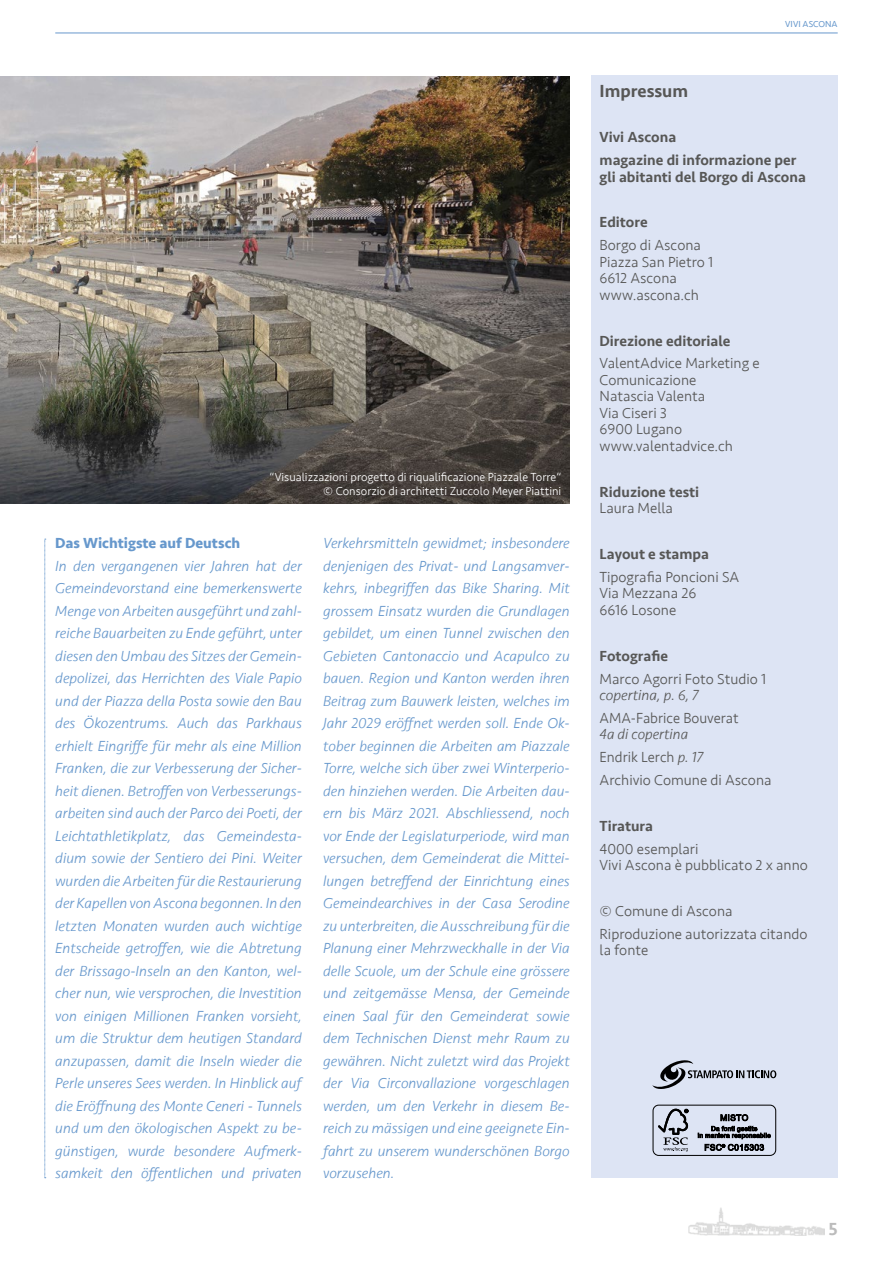
<style>
.page{position:relative;width:893px;height:1263px;background:#fff}
.page>*{position:absolute;margin:0;border:0;box-sizing:border-box;transform-origin:0 0}
.t1{font:500 18px "Seravek";color:#575756}
.t2{font:500 18px "Seravek";color:#bcbcbc}
.t3{font:italic 300 15px/22.5px "Seravek";color:#6798cc;text-align:justify}
.t4{font:300 15px/16.5px "Seravek";color:#575756}
.t5{font:500 15px/22.8px "Seravek";color:#575756}
.t6{font:700 15px "Seravek";color:#6798cc}
.t7{font:italic 300 15px "Seravek";color:#575756}
.t8{font:300 12px/13.5px "Seravek";color:#fff;text-align:right}
.t9{font:9px "Seravek";color:#6798cc}
.s1{font-style:italic}
</style>
<div class="page">
<img style="left:688px;top:1208px;width:137px;height:27px">
<hr style="left:55px;top:33px;width:783px;height:1px;background:#6798cc">
<div style="left:591px;top:76px;width:247px;height:1102px;background:#dde4f4"></div>
<img style="left:0;top:77px;width:570px;height:426px">
<svg style="left:45px;top:539px;width:1px;height:639px"></svg>
<div style="left:653px;top:1105px;width:123px;height:51px;border:1px solid #000;border-radius:6px"></div>
<svg style="left:658px;top:1109px;width:30px;height:42px"></svg>
<svg style="left:698px;top:1114px;width:73px;height:37px"></svg>
<svg style="left:652px;top:1060px;width:124px;height:29px"></svg>
<p class="t8" style="left:269px;top:471px;width:293px">“Visualizzazioni progetto di riqualificazione Piazzale Torre“ © Consorzio di architetti Zuccolo Meyer Piattini</p>
<p class="t6" style="left:55px;top:531px;width:186px">Das Wichtigste auf Deutsch</p>
<p class="t3" style="left:55px;top:555px;width:248px">In den vergangenen vier Jahren hat der Gemeindevorstand eine bemerkenswerte Menge von Arbeiten ausgeführt und zahl&shy;reiche Bauarbeiten zu Ende geführt, unter diesen den Umbau des Sitzes der Gemein&shy;depolizei, das Herrichten des Viale Papio und der Piazza della Posta sowie den Bau des Ökozentrums. Auch das Parkhaus erhielt Eingriffe für mehr als eine Million Franken, die zur Verbesserung der Sicher&shy;heit dienen. Betroffen von Verbesserungs&shy;arbeiten sind auch der Parco dei Poeti, der Leichtathletikplatz, das Gemeindesta&shy;dium sowie der Sentiero dei Pini. Weiter wurden die Arbeiten für die Restaurierung der Kapellen von Ascona begonnen. In den letzten Monaten wurden auch wichtige Entscheide getroffen, wie die Abtretung der Brissago-Inseln an den Kanton, wel&shy;cher nun, wie versprochen, die Investition von einigen Millionen Franken vorsieht, um die Struktur dem heutigen Standard anzupassen, damit die Inseln wieder die Perle unseres Sees werden. In Hinblick auf die Eröffnung des Monte Ceneri - Tunnels und um den ökologischen Aspekt zu be&shy;günstigen, wurde besondere Aufmerk&shy;samkeit den öffentlichen und privaten</p>
<p class="t3" style="left:323px;top:532px;width:248px">Verkehrsmitteln gewidmet; insbesondere denjenigen des Privat- und Langsamver&shy;kehrs, inbegriffen das Bike Sharing. Mit grossem Einsatz wurden die Grundlagen gebildet, um einen Tunnel zwischen den Gebieten Cantonaccio und Acapulco zu bauen. Region und Kanton werden ihren Beitrag zum Bauwerk leisten, welches im Jahr 2029 eröffnet werden soll. Ende Ok&shy;tober beginnen die Arbeiten am Piazzale Torre, welche sich über zwei Winterperio&shy;den hinziehen werden. Die Arbeiten dau&shy;ern bis März 2021. Abschliessend, noch vor Ende der Legislaturperiode, wird man versuchen, dem Gemeinderat die Mittei&shy;lungen betreffend der Einrichtung eines Gemeindearchives in der Casa Serodine zu unterbreiten, die Ausschreibung für die Planung einer Mehrzweckhalle in der Via delle Scuole, um der Schule eine grössere und zeitgemässe Mensa, der Gemeinde einen Saal für den Gemeinderat sowie dem Technischen Dienst mehr Raum zu gewähren. Nicht zuletzt wird das Projekt der Via Circonvallazione vorgeschlagen werden, um den Verkehr in diesem Be&shy;reich zu mässigen und eine geeignete Ein&shy;fahrt zu unserem wunderschönen Borgo vorzusehen.</p>
<p class="t9" style="left:785px;top:17px;width:54px">VIVI ASCONA</p>
<p class="t1" style="left:600px;top:79px;width:90px">Impressum</p>
<p class="t5" style="left:600px;top:126px;width:198px">Vivi Ascona<br>magazine di informazione per</p>
<p class="t5" style="left:600px;top:165px;width:208px">gli abitanti del Borgo di Ascona</p>
<p class="t5" style="left:600px;top:211px;width:50px">Editore</p>
<p class="t4" style="left:600px;top:237px;width:115px">Borgo di Ascona<br>Piazza San Pietro 1<br>6612 Ascona www.ascona.ch</p>
<p class="t5" style="left:600px;top:329px;width:132px">Direzione editoriale</p>
<p class="t4" style="left:600px;top:355px;width:162px">ValentAdvice Marketing e<br>Comunicazione<br>Natascia Valenta<br>Via Ciseri 3<br>6900 Lugano www.valentadvice.ch</p>
<p class="t5" style="left:600px;top:480px;width:101px">Riduzione testi</p>
<p class="t4" style="left:600px;top:500px;width:75px">Laura Mella</p>
<p class="t5" style="left:600px;top:543px;width:111px">Layout e stampa</p>
<p class="t4" style="left:600px;top:569px;width:141px">Tipografia Poncioni SA<br>Via Mezzana 26<br>6616 Losone</p>
<p class="t5" style="left:600px;top:644px;width:70px">Fotografie</p>
<p class="t4" style="left:600px;top:670px;width:168px">Marco Agorri Foto Studio 1</p>
<p class="t7" style="left:600px;top:686px;width:101px">copertina, p. 6, 7</p>
<p class="t4" style="left:600px;top:710px;width:141px">AMA-Fabrice Bouverat</p>
<p class="t4" style="left:600px;top:723px;width:173px;line-height:23px"><span class="s1">4a di copertina<br></span>Endrik Lerch <span class="s1">p. 17<br></span>Archivio Comune di Ascona</p>
<p class="t5" style="left:600px;top:815px;width:55px">Tiratura</p>
<p class="t4" style="left:600px;top:841px;width:210px">4000 esemplari<br>Vivi Ascona è pubblicato 2 x anno</p>
<p class="t4" style="left:600px;top:900px;width:209px;line-height:22.8px">© Comune di Ascona<br>Riproduzione autorizzata citando</p>
<p class="t4" style="left:600px;top:942px;width:50px">la fonte</p>
<p class="t2" style="left:828px;top:1218px;width:11px">5</p>
</div>
